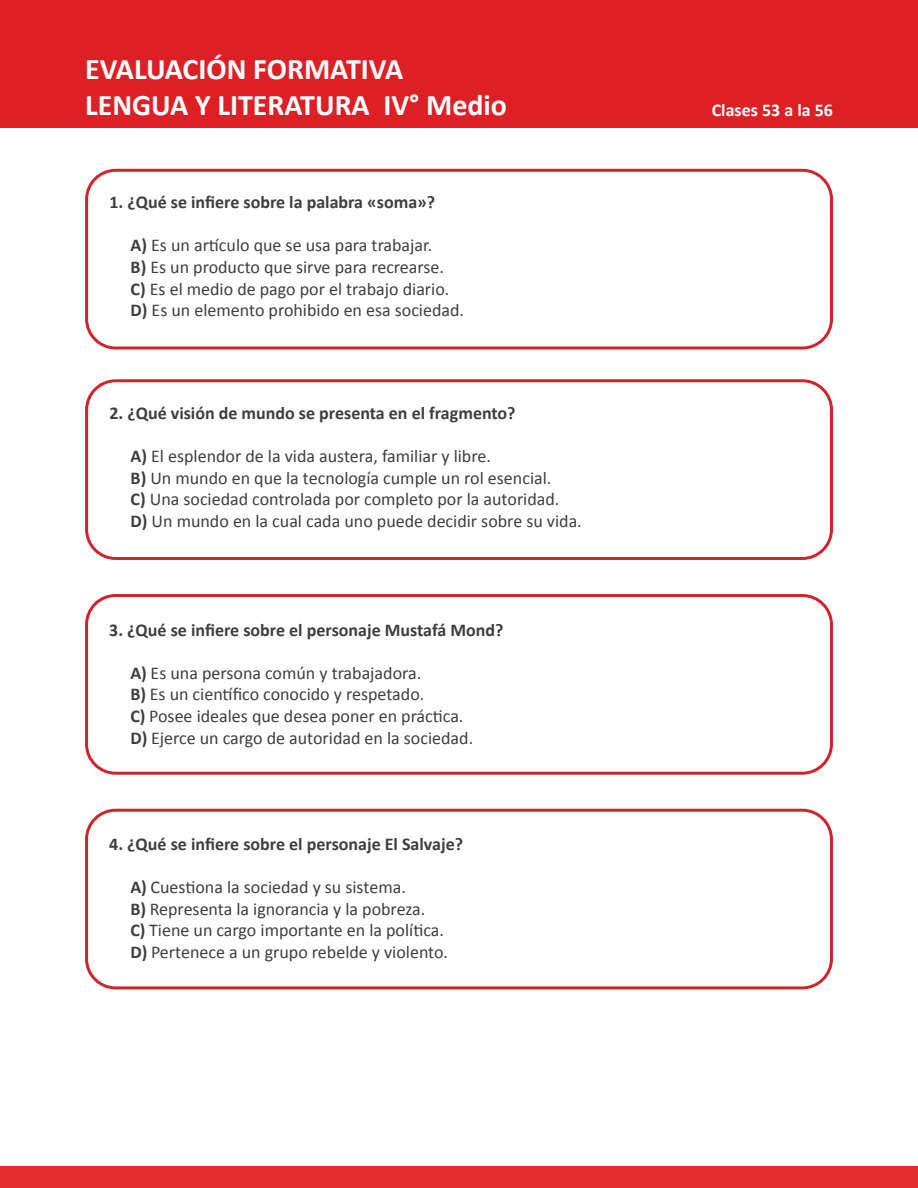
<style>
.page{position:relative;width:918px;height:1188px;background:#fff}
.page>*{position:absolute;margin:0;border:0;box-sizing:border-box;transform-origin:0 0}
.t1{font:700 30px "Calibri";color:#fff}
.t2{font:18px "Calibri";color:#3e3e3f}
.t3{font:700 18px "Calibri";color:#3e3e3f}
.t4{font:700 18px "Calibri";color:#fff}
.s1{font-weight:700}
</style>
<div class="page">
<div style="left:85px;top:169px;width:748px;height:181px;border:3px solid #d1232a;border-radius:29px"></div>
<div style="left:85px;top:379px;width:748px;height:181px;border:3px solid #d1232a;border-radius:29px"></div>
<div style="left:0;top:1px;width:918px;height:127px;background:#dd2026"></div>
<div style="left:85px;top:594px;width:748px;height:181px;border:3px solid #d1232a;border-radius:29px"></div>
<div style="left:85px;top:809px;width:748px;height:180px;border:3px solid #d1232a;border-radius:29px"></div>
<div style="left:0;top:1167px;width:918px;height:21px;background:#e22e31"></div>
<p class="t1" style="left:85px;top:50px;width:320px">EVALUACIÓN FORMATIVA</p>
<p class="t1" style="left:85px;top:86px;width:423px">LENGUA Y LITERATURA IV° Medio</p>
<p class="t4" style="left:712px;top:99px;width:123px">Clases 53 a la 56</p>
<p class="t3" style="left:109px;top:191px;width:327px">1. ¿Qué se infiere sobre la palabra «soma»?</p>
<p class="t2" style="left:131px;top:234px;width:303px"><span class="s1">A)</span> Es un artículo que se usa para trabajar.</p>
<p class="t2" style="left:131px;top:256px;width:315px"><span class="s1">B)</span> Es un producto que sirve para recrearse.</p>
<p class="t2" style="left:131px;top:277px;width:320px"><span class="s1">C)</span> Es el medio de pago por el trabajo diario.</p>
<p class="t2" style="left:131px;top:299px;width:335px"><span class="s1">D)</span> Es un elemento prohibido en esa sociedad.</p>
<p class="t3" style="left:109px;top:401px;width:408px">2. ¿Qué visión de mundo se presenta en el fragmento?</p>
<p class="t2" style="left:131px;top:445px;width:362px"><span class="s1">A)</span> El esplendor de la vida austera, familiar y libre.</p>
<p class="t2" style="left:131px;top:466px;width:422px"><span class="s1">B)</span> Un mundo en que la tecnología cumple un rol esencial.</p>
<p class="t2" style="left:131px;top:488px;width:430px"><span class="s1">C)</span> Una sociedad controlada por completo por la autoridad.</p>
<p class="t2" style="left:131px;top:509px;width:453px"><span class="s1">D)</span> Un mundo en la cual cada uno puede decidir sobre su vida.</p>
<p class="t3" style="left:109px;top:618px;width:396px">3. ¿Qué se infiere sobre el personaje Mustafá Mond?</p>
<p class="t2" style="left:131px;top:661px;width:292px"><span class="s1">A)</span> Es una persona común y trabajadora.</p>
<p class="t2" style="left:131px;top:683px;width:295px"><span class="s1">B)</span> Es un científico conocido y respetado.</p>
<p class="t2" style="left:131px;top:705px;width:334px"><span class="s1">C)</span> Posee ideales que desea poner en práctica.</p>
<p class="t2" style="left:131px;top:726px;width:344px"><span class="s1">D)</span> Ejerce un cargo de autoridad en la sociedad.</p>
<p class="t3" style="left:109px;top:832px;width:355px">4. ¿Qué se infiere sobre el personaje El Salvaje?</p>
<p class="t2" style="left:131px;top:876px;width:277px"><span class="s1">A)</span> Cuestiona la sociedad y su sistema.</p>
<p class="t2" style="left:131px;top:897px;width:296px"><span class="s1">B)</span> Representa la ignorancia y la pobreza.</p>
<p class="t2" style="left:131px;top:919px;width:315px"><span class="s1">C)</span> Tiene un cargo importante en la política.</p>
<p class="t2" style="left:131px;top:941px;width:319px"><span class="s1">D)</span> Pertenece a un grupo rebelde y violento.</p>
</div>
